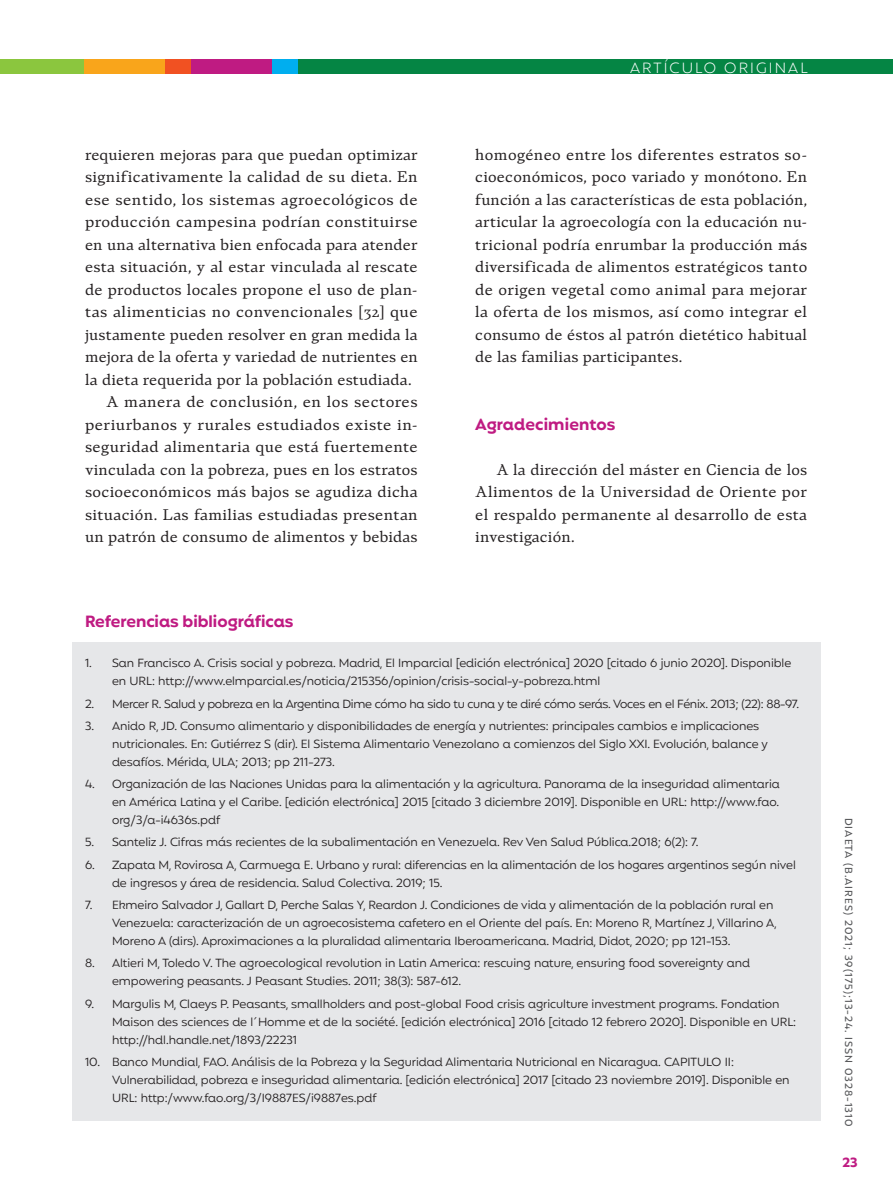
<style>
.page{position:relative;width:893px;height:1191px;background:#fff}
.page>*{position:absolute;margin:0;border:0;box-sizing:border-box;transform-origin:0 0}
.t1{font:700 16.5px "Mangueira";color:#bf1b82}
.t2{font:15px/22.5px "Teramo Txt Rg";letter-spacing:.015em;color:#231f20;text-align:justify}
.t3{font:300 15px "Mangueira";letter-spacing:.14em;color:#fff}
.t4{font:700 13.5px "Mangueira";color:#bf1b82}
.t5{font:12px/18px "Mangueira";color:#231f20}
.t6{font:12px "Mangueira";letter-spacing:-.02em;color:#231f20}
.t7{font:500 10.5px "Mangueira";letter-spacing:.1em;color:#57585a}
</style>
<div class="page">
<div style="left:1px;top:60px;width:892px;height:14px;background:#058544"></div>
<div style="left:0;top:60px;width:84px;height:14px;background:#8bc63e"></div>
<div style="left:84px;top:60px;width:82px;height:14px;background:#f9a51b"></div>
<div style="left:166px;top:60px;width:25px;height:14px;background:#f15122"></div>
<div style="left:191px;top:60px;width:82px;height:14px;background:#bf1b82"></div>
<div style="left:273px;top:60px;width:25px;height:14px;background:#00aeef"></div>
<div style="left:72px;top:642px;width:749px;height:62px;background:#e6e7e9"></div>
<div style="left:72px;top:682px;width:749px;height:44px;background:#e6e7e9"></div>
<div style="left:72px;top:705px;width:749px;height:80px;background:#e6e7e9"></div>
<div style="left:72px;top:763px;width:749px;height:80px;background:#e6e7e9"></div>
<div style="left:72px;top:843px;width:749px;height:62px;background:#e6e7e9"></div>
<div style="left:72px;top:884px;width:749px;height:80px;background:#e6e7e9"></div>
<div style="left:72px;top:942px;width:749px;height:62px;background:#e6e7e9"></div>
<div style="left:72px;top:982px;width:749px;height:80px;background:#e6e7e9"></div>
<div style="left:72px;top:1040px;width:749px;height:80px;background:#e6e7e9"></div>
<p class="t2" style="left:85px;top:143px;width:334px">requieren mejoras para que puedan optimizar</p>
<p class="t2" style="left:85px;top:165px;width:334px">significativamente la calidad de su dieta. En</p>
<p class="t2" style="left:85px;top:188px;width:334px">ese sentido, los sistemas agroecológicos de</p>
<p class="t2" style="left:85px;top:210px;width:334px">producción campesina podrían constituirse</p>
<p class="t2" style="left:85px;top:233px;width:334px">en una alternativa bien enfocada para atender</p>
<p class="t2" style="left:85px;top:255px;width:334px">esta situación, y al estar vinculada al rescate</p>
<p class="t2" style="left:85px;top:278px;width:334px">de productos locales propone el uso de plan-</p>
<p class="t2" style="left:85px;top:300px;width:334px">tas alimenticias no convencionales [32] que</p>
<p class="t2" style="left:85px;top:323px;width:334px">justamente pueden resolver en gran medida la</p>
<p class="t2" style="left:85px;top:345px;width:334px">mejora de la oferta y variedad de nutrientes en</p>
<p class="t2" style="left:85px;top:368px;width:328px">la dieta requerida por la población estudiada.</p>
<p class="t2" style="left:106px;top:390px;width:313px">A manera de conclusión, en los sectores</p>
<p class="t2" style="left:85px;top:413px;width:334px">periurbanos y rurales estudiados existe in-</p>
<p class="t2" style="left:85px;top:435px;width:334px">seguridad alimentaria que está fuertemente</p>
<p class="t2" style="left:85px;top:458px;width:334px">vinculada con la pobreza, pues en los estratos</p>
<p class="t2" style="left:85px;top:480px;width:334px">socioeconómicos más bajos se agudiza dicha</p>
<p class="t2" style="left:85px;top:503px;width:334px">situación. Las familias estudiadas presentan</p>
<p class="t2" style="left:85px;top:525px;width:334px">un patrón de consumo de alimentos y bebidas</p>
<p class="t3" style="left:630px;top:58px;width:179px">ARTÍCULO ORIGINAL</p>
<p class="t2" style="left:475px;top:143px;width:333px">homogéneo entre los diferentes estratos so&shy;cioeconómicos, poco variado y monótono. En función a las características de esta población, articular la agroecología con la educación nu&shy;tricional podría enrumbar la producción más diversificada de alimentos estratégicos tanto de origen vegetal como animal para mejorar la oferta de los mismos, así como integrar el consumo de éstos al patrón dietético habitual de las familias participantes.</p>
<h1 class="t1" style="left:475px;top:413px;width:142px">Agradecimientos</h1>
<p class="t2" style="left:475px;top:458px;width:333px;text-indent:21px">A la dirección del máster en Ciencia de los Alimentos de la Universidad de Oriente por el respaldo permanente al desarrollo de esta investigación.</p>
<h1 class="t1" style="left:85px;top:610px;width:210px">Referencias bibliográficas</h1>
<p class="t5" style="left:112px;top:655px;width:681px;text-indent:-27px">1. San Francisco A. Crisis social y pobreza. Madrid, El Imparcial [edición electrónica] 2020 [citado 6 junio 2020]. Disponible en URL: http://www.elmparcial.es/noticia/215356/opinion/crisis-social-y-pobreza.html</p>
<p class="t6" style="left:85px;top:695px;width:715px">2. Mercer R. Salud y pobreza en la Argentina Dime cómo ha sido tu cuna y te diré cómo serás. Voces en el Fénix. 2013; (22): 88-97.</p>
<p class="t5" style="left:112px;top:718px;width:657px;text-indent:-27px">3. Anido R, JD. Consumo alimentario y disponibilidades de energía y nutrientes: principales cambios e implicaciones nutricionales. En: Gutiérrez S (dir). El Sistema Alimentario Venezolano a comienzos del Siglo XXI. Evolución, balance y desafíos. Mérida, ULA; 2013; pp 211-273.</p>
<p class="t5" style="left:112px;top:776px;width:669px;text-align:justify;text-indent:-27px">4. Organización de las Naciones Unidas para la alimentación y la agricultura. Panorama de la inseguridad alimentaria en América Latina y el Caribe. [edición electrónica] 2015 [citado 3 diciembre 2019]. Disponible en URL: http://www.fao. org/3/a-i4636s.pdf</p>
<p class="t5" style="left:85px;top:834px;width:615px">5. Santeliz J. Cifras más recientes de la subalimentación en Venezuela. Rev Ven Salud Pública.2018; 6(2): 7.</p>
<p class="t5" style="left:112px;top:856px;width:685px;text-indent:-27px">6. Zapata M, Rovirosa A, Carmuega E. Urbano y rural: diferencias en la alimentación de los hogares argentinos según nivel de ingresos y área de residencia. Salud Colectiva. 2019; 15.</p>
<p class="t5" style="left:112px;top:897px;width:666px;text-indent:-27px">7. Ekmeiro Salvador J, Gallart D, Perche Salas Y, Reardon J. Condiciones de vida y alimentación de la población rural en<br>Venezuela: caracterización de un agroecosistema cafetero en el Oriente del país. En: Moreno R, Martínez J, Villarino A,<br>Moreno A (dirs). Aproximaciones a la pluralidad alimentaria Iberoamericana. Madrid, Didot, 2020; pp 121-153.</p>
<p class="t5" style="left:112px;top:955px;width:639px;text-indent:-27px">8. Altieri M, Toledo V. The agroecological revolution in Latin America: rescuing nature, ensuring food sovereignty and empowering peasants. J Peasant Studies. 2011; 38(3): 587-612.</p>
<p class="t5" style="left:112px;top:995px;width:686px;text-indent:-27px">9. Margulis M, Claeys P. Peasants, smallholders and post-global Food crisis agriculture investment programs. Fondation<br>Maison des sciences de l´Homme et de la société. [edición electrónica] 2016 [citado 12 febrero 2020]. Disponible en URL: http://hdl.handle.net/1893/22231</p>
<p class="t5" style="left:112px;top:1053px;width:679px;text-indent:-27px">10. Banco Mundial, FAO. Análisis de la Pobreza y la Seguridad Alimentaria Nutricional en Nicaragua. CAPITULO II:<br>Vulnerabilidad, pobreza e inseguridad alimentaria. [edición electrónica] 2017 [citado 23 noviembre 2019]. Disponible en<br>URL: http:/www.fao.org/3/I9887ES/i9887es.pdf</p>
<p class="t7" style="left:856px;top:817px;width:310px;rotate:90deg">DIAETA (B.AIRES) 2021; 39(175);13-24. ISSN 0328-1310</p>
<p class="t4" style="left:842px;top:1153px;width:17px">23</p>
</div>
